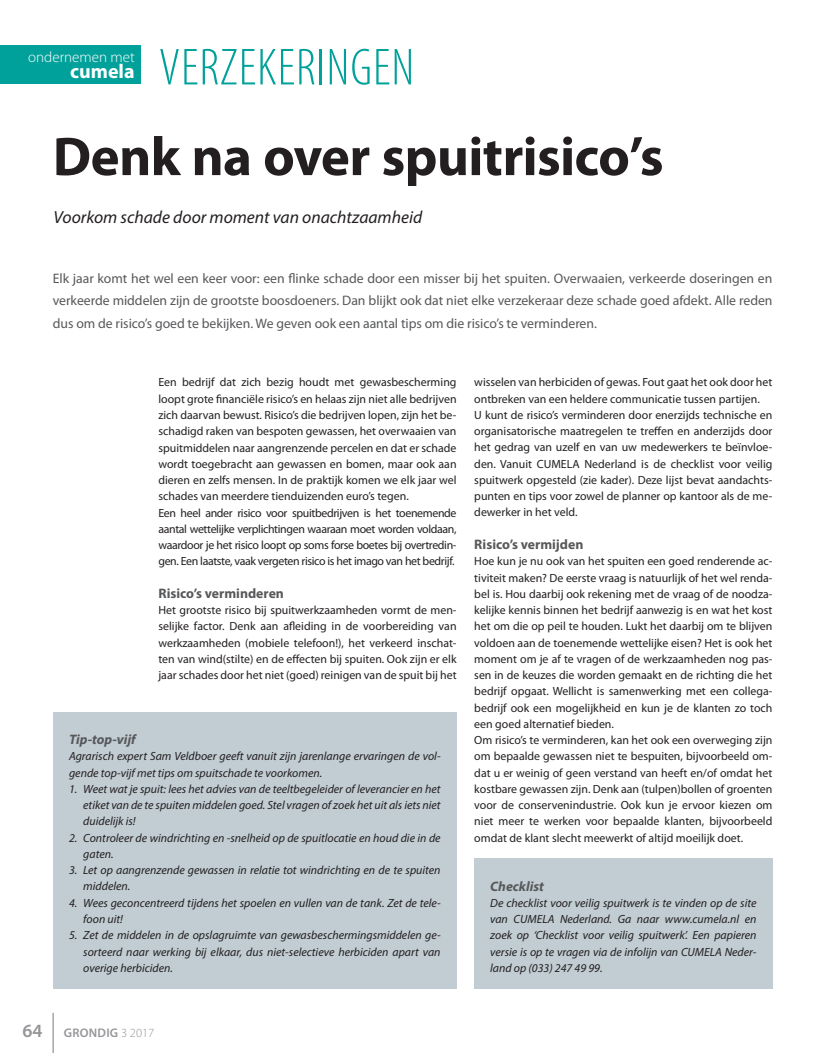
<style>
.page{position:relative;width:815px;height:1053px;background:#fff}
.page>*{position:absolute;margin:0;border:0;box-sizing:border-box;transform-origin:0 0}
.t1{font:700 55px "Myriad Pro";letter-spacing:-.015em;color:#231f20}
.t2{font:300 condensed 52.5px "Myriad Pro";letter-spacing:.02em;color:#00a19a}
.t3{font:700 20px "Myriad Pro";color:#fff}
.t4{font:italic 17.5px "Myriad Pro";color:#231f20}
.t5{font:300 15px "Myriad Pro";color:#fff}
.t6{font:13.75px/22.5px "Myriad Pro";letter-spacing:-.005em;color:#57585a;text-align:justify}
.t7{font:700 13.75px "Myriad Pro";color:#57585a}
.t8{font:italic 700 13.75px "Myriad Pro";color:#57585a}
.t9{font:600 12.5px "Myriad Pro";letter-spacing:.02em;color:#939598}
.t10{font:11.88px/16.2px "Myriad Pro";color:#231f20}
.t11{font:italic 11.88px/16.2px "Myriad Pro";color:#231f20}
.s1{font-size:18.75px}
.s2{font-weight:300}
</style>
<div class="page">
<hr style="left:53px;top:1012px;width:1px;height:40px;background:#939598">
<div style="left:0;top:45px;width:141px;height:39px;background:#00a19a"></div>
<div style="left:474px;top:858px;width:298px;height:130px;background:#c1ccd3"></div>
<div style="left:53px;top:712px;width:404px;height:276px;background:#c1ccd3"></div>
<p class="t5" style="left:28px;top:49px;width:108px">ondernemen met</p>
<h3 class="t3" style="left:70px;top:58px;width:66px">cumela</h3>
<h2 class="t2" style="left:159px;top:39px;width:257px">VERZEKERINGEN</h2>
<h1 class="t1" style="left:53px;top:121px;width:612px">Denk na over spuitrisico’s</h1>
<h3 class="t4" style="left:54px;top:207px;width:370px">Voorkom schade door moment van onachtzaamheid</h3>
<p class="t6" style="left:53px;top:267px;width:721px">Elk jaar komt het wel een keer voor: een flinke schade door een misser bij het spuiten. Overwaaien, verkeerde doseringen en verkeerde middelen zijn de grootste boosdoeners. Dan blijkt ook dat niet elke verzekeraar deze schade goed afdekt. Alle reden dus om de risico’s goed te bekijken. We geven ook een aantal tips om die risico’s te verminderen.</p>
<p class="t10" style="left:158px;top:374px;width:300px">Een bedrijf dat zich bezig houdt met gewasbescherming loopt grote financiële risico’s en helaas zijn niet alle bedrijven zich daarvan bewust. Risico’s die bedrijven lopen, zijn het be&shy;schadigd raken van bespoten gewassen, het overwaaien van spuitmiddelen naar aangrenzende percelen en dat er schade wordt toegebracht aan gewassen en bomen, maar ook aan dieren en zelfs mensen. In de praktijk komen we elk jaar wel schades van meerdere tienduizenden euro’s tegen.<br>Een heel ander risico voor spuitbedrijven is het toenemende aantal wettelijke verplichtingen waaraan moet worden voldaan, waardoor je het risico loopt op soms forse boetes bij overtredin&shy;gen. Een laatste, vaak vergeten risico is het imago van het bedrijf.</p>
<p class="t7" style="left:158px;top:584px;width:127px">Risico’s verminderen</p>
<p class="t10" style="left:158px;top:601px;width:300px;text-align:justify">Het grootste risico bij spuitwerkzaamheden vormt de men&shy;selijke factor. Denk aan afleiding in de voorbereiding van werkzaamheden (mobiele telefoon!), het verkeerd inschat&shy;ten van wind(stilte) en de effecten bij spuiten. Ook zijn er elk jaar schades door het niet (goed) reinigen van de spuit bij het</p>
<p class="t8" style="left:69px;top:730px;width:68px">Tip-top-vijf</p>
<p class="t11" style="left:69px;top:748px;width:373px">Agrarisch expert Sam Veldboer geeft vanuit zijn jarenlange ervaringen de vol&shy;gende top-vijf met tips om spuitschade te voorkomen.</p>
<p class="t11" style="left:83px;top:780px;width:359px;text-align:justify;text-indent:-14px">1. Weet wat je spuit: lees het advies van de teeltbegeleider of leverancier en het etiket van de te spuiten middelen goed. Stel vragen of zoek het uit als iets niet duidelijk is!</p>
<p class="t11" style="left:83px;top:829px;width:359px;text-indent:-14px">2. Controleer de windrichting en -snelheid op de spuitlocatie en houd die in de gaten.</p>
<p class="t11" style="left:83px;top:861px;width:359px;text-indent:-14px">3. Let op aangrenzende gewassen in relatie tot windrichting en de te spuiten middelen.</p>
<p class="t11" style="left:83px;top:894px;width:359px;text-indent:-14px">4. Wees geconcentreerd tijdens het spoelen en vullen van de tank. Zet de tele&shy;foon uit!</p>
<p class="t11" style="left:83px;top:926px;width:359px;text-align:justify;text-indent:-14px">5. Zet de middelen in de opslagruimte van gewasbeschermingsmiddelen ge&shy;sorteerd naar werking bij elkaar, dus niet-selectieve herbiciden apart van overige herbiciden.</p>
<p class="t10" style="left:474px;top:374px;width:300px">wisselen van herbiciden of gewas. Fout gaat het ook door het ontbreken van een heldere communicatie tussen partijen.<br>U kunt de risico’s verminderen door enerzijds technische en organisatorische maatregelen te treffen en anderzijds door het gedrag van uzelf en van uw medewerkers te beïnvloe&shy;den. Vanuit CUMELA Nederland is de checklist voor veilig spuitwerk opgesteld (zie kader). Deze lijst bevat aandachts&shy;punten en tips voor zowel de planner op kantoor als de me&shy;dewerker in het veld.</p>
<p class="t7" style="left:474px;top:535px;width:111px">Risico’s vermijden</p>
<p class="t10" style="left:474px;top:553px;width:300px">Hoe kun je nu ook van het spuiten een goed renderende ac&shy;tiviteit maken? De eerste vraag is natuurlijk of het wel renda&shy;bel is. Hou daarbij ook rekening met de vraag of de noodza&shy;kelijke kennis binnen het bedrijf aanwezig is en wat het kost het om die op peil te houden. Lukt het daarbij om te blijven voldoen aan de toenemende wettelijke eisen? Het is ook het moment om je af te vragen of de werkzaamheden nog pas&shy;sen in de keuzes die worden gemaakt en de richting die het bedrijf opgaat. Wellicht is samenwerking met een collega&shy;bedrijf ook een mogelijkheid en kun je de klanten zo toch een goed alternatief bieden.<br>Om risico’s te verminderen, kan het ook een overweging zijn om bepaalde gewassen niet te bespuiten, bijvoorbeeld om&shy;dat u er weinig of geen verstand van heeft en/of omdat het kostbare gewassen zijn. Denk aan (tulpen)bollen of groenten voor de conservenindustrie. Ook kun je ervoor kiezen om niet meer te werken voor bepaalde klanten, bijvoorbeeld omdat de klant slecht meewerkt of altijd moeilijk doet.</p>
<p class="t8" style="left:490px;top:876px;width:55px">Checklist</p>
<p class="t11" style="left:490px;top:894px;width:268px;text-align:justify">De checklist voor veilig spuitwerk is te vinden op de site van CUMELA Nederland. Ga naar www.cumela.nl en zoek op ‘Checklist voor veilig spuitwerk’. Een papieren versie is op te vragen via de infolijn van CUMELA Neder&shy;land op (033) 247 49 99.</p>
<p class="t9" style="left:22px;top:1024px;width:133px"><span class="s1">64</span> GRONDIG <span class="s2">3 2017</span></p>
</div>
